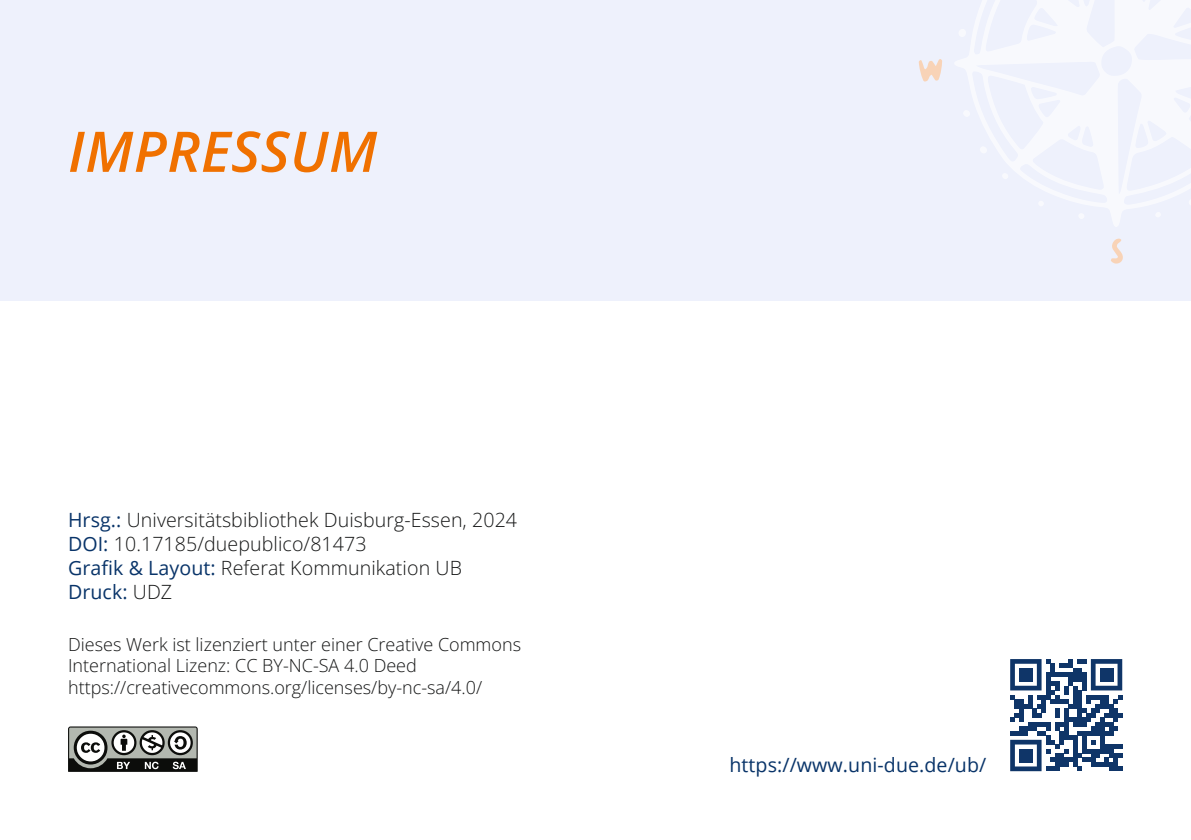
<style>
.page{position:relative;width:1191px;height:840px;background:#fff}
.page>*{position:absolute;margin:0;border:0;box-sizing:border-box;transform-origin:0 0}
.t1{font:italic 600 56px "Open Sans";letter-spacing:.01em;color:#f07100}
.t2{font:300 19.6px/24px "Open Sans";letter-spacing:.005em;color:#151616}
.t3{font:19.6px "Open Sans";letter-spacing:.005em;color:#093469}
.t4{font:300 18px/21.6px "Open Sans";color:#151616}
.s1{font-weight:400;color:#093469}
</style>
<div class="page">
<div style="left:0;top:0;width:1191px;height:300px;background:#eef1fc"></div>
<svg style="left:918px;top:59px;width:24px;height:22px"></svg>
<svg style="left:1111px;top:238px;width:12px;height:25px"></svg>
<div style="left:979px;top:146px;width:8px;height:7px;background:#f8f9fd;border-radius:50%"></div>
<svg style="left:1010px;top:659px;width:112px;height:111px"></svg>
<div style="left:1019px;top:667px;width:13px;height:14px;background:#0f3568"></div>
<div style="left:1099px;top:667px;width:14px;height:14px;background:#0f3568"></div>
<div style="left:1019px;top:748px;width:13px;height:13px;background:#0f3568"></div>
<svg style="left:68px;top:726px;width:130px;height:46px"></svg>
<h1 class="t1" style="left:68px;top:112px;width:310px">IMPRESSUM</h1>
<p class="t2" style="left:68px;top:507px;width:450px"><span class="s1">Hrsg.:</span> Universitätsbibliothek Duisburg-Essen, 2024<br><span class="s1">DOI:</span> 10.17185/duepublico/81473<br><span class="s1">Grafik &amp; Layout:</span> Referat Kommunikation UB <span class="s1">Druck:</span> UDZ</p>
<p class="t4" style="left:68px;top:632px;width:454px">Dieses Werk ist lizenziert unter einer Creative Commons<br>International Lizenz: CC BY-NC-SA 4.0 Deed https://creativecommons.org/licenses/by-nc-sa/4.0/</p>
<p class="t3" style="left:729px;top:750px;width:258px">https://www.uni-due.de/ub/</p>
</div>
